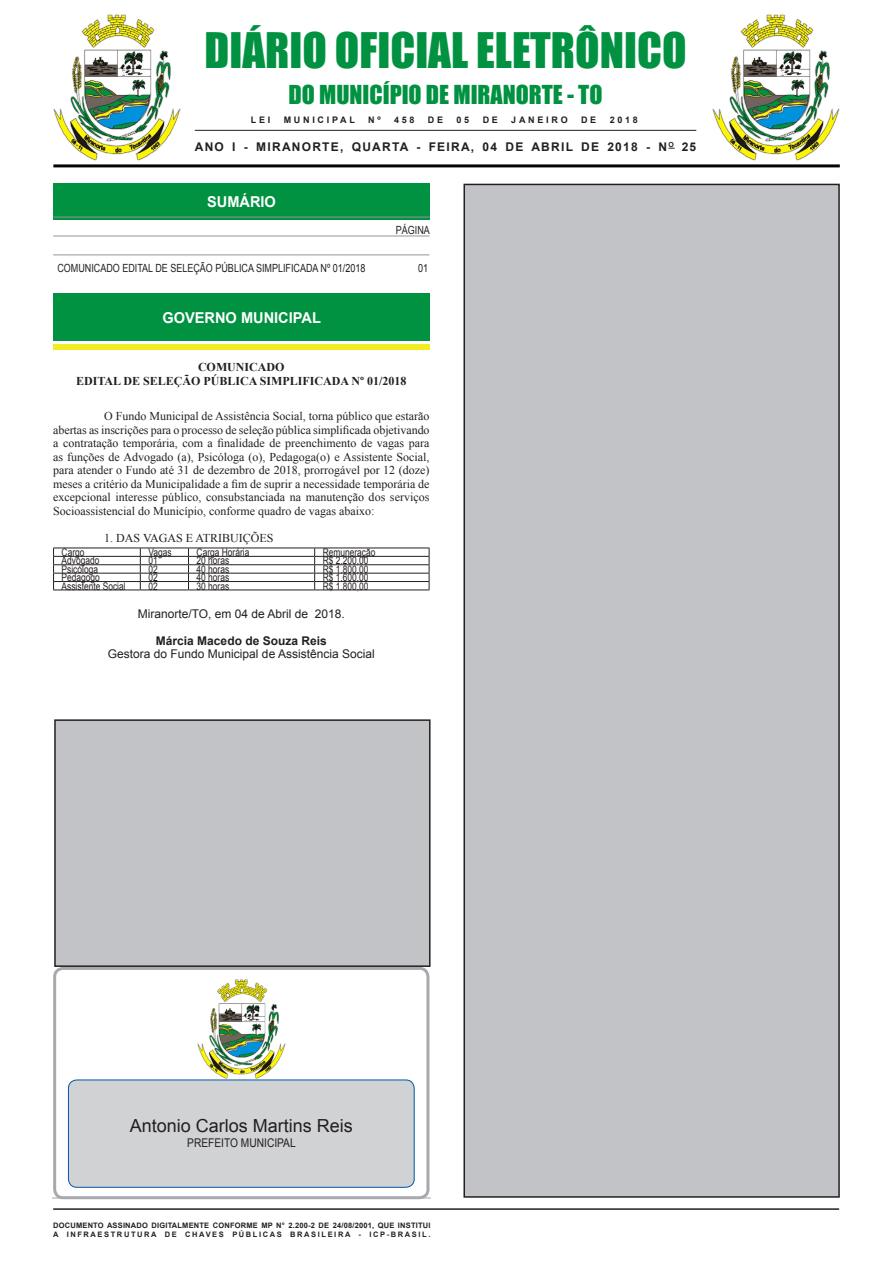
<style>
.page{position:relative;width:893px;height:1263px;background:#fff}
.page>*{position:absolute;margin:0;border:0;box-sizing:border-box;transform-origin:0 0}
.t1{font:45px "Impact";color:#009241}
.t2{font:24px "Impact";color:#009241}
.t3{font:18px "Arial";color:#231f20}
.t4{font:700 15px "Arial";color:#fff}
.t5{font:12px/13.5px "Times New Roman";color:#231f20;text-align:justify}
.t6{font:12px "Arial";color:#231f20}
.t7{font:700 12px/13.5px "Times New Roman";color:#231f20;text-align:center}
.t8{font:700 12px "Arial";letter-spacing:.105em;color:#231f20}
.t9{font:700 12px "Arial";color:#231f20}
.t10{font:12px "Arial";color:#231f20;scale:.85 1}
.t11{font:11.25px "Arial";color:#231f20;scale:.8 1}
.t12{font:10.5px "Arial";color:#231f20;scale:.8 1}
.t13{font:700 9px "Arial";letter-spacing:.305em;color:#231f20}
.t14{font:700 7.5px/9px "Arial";letter-spacing:.025em;color:#231f20}
</style>
<div class="page">
<hr style="left:53px;top:1208px;width:786px;height:2px;background:#231f20">
<hr style="left:53px;top:164px;width:787px;height:3px;background:#040503">
<hr style="left:195px;top:130px;width:501px;height:1px;background:#231f20">
<hr style="left:52px;top:1198px;width:379px;height:1px;background:#d1d2d4">
<div style="left:53px;top:967px;width:376px;height:232px;border:3px solid #a8a9ad;border-radius:9px"></div>
<div style="left:68px;top:1080px;width:346px;height:107px;background:#d1d2d4;border-radius:9px"></div>
<div style="left:68px;top:1080px;width:346px;height:107px;border:1px solid #0057a8;border-radius:9px"></div>
<img style="left:197px;top:980px;width:88px;height:98px">
<img style="left:712px;top:15px;width:128px;height:146px">
<img style="left:53px;top:15px;width:128px;height:146px">
<div style="left:53px;top:184px;width:377px;height:36px;background:#009241"></div>
<div style="left:53px;top:344px;width:377px;height:6px;background:#f4ec23"></div>
<div style="left:53px;top:293px;width:377px;height:48px;background:#009241"></div>
<div style="left:55px;top:720px;width:375px;height:246px;background:#c2c3c6"></div>
<div style="left:54px;top:719px;width:377px;height:248px;border:2px solid #231f20"></div>
<div style="left:464px;top:184px;width:375px;height:1013px;background:#c2c3c6"></div>
<div style="left:463px;top:184px;width:377px;height:1014px;border:2px solid #231f20"></div>
<hr style="left:53px;top:217px;width:376px;height:1px;background:#939598">
<hr style="left:53px;top:236px;width:376px;height:1px;background:#939598">
<hr style="left:53px;top:255px;width:376px;height:1px;background:#939598">
<hr style="left:53px;top:548px;width:87px;height:1px;background:#231f20">
<hr style="left:140px;top:548px;width:49px;height:1px;background:#231f20">
<hr style="left:189px;top:548px;width:126px;height:1px;background:#231f20">
<hr style="left:315px;top:548px;width:114px;height:1px;background:#231f20">
<hr style="left:53px;top:556px;width:87px;height:1px;background:#231f20">
<hr style="left:140px;top:556px;width:49px;height:1px;background:#231f20">
<hr style="left:189px;top:556px;width:126px;height:1px;background:#231f20">
<hr style="left:315px;top:556px;width:114px;height:1px;background:#231f20">
<hr style="left:53px;top:564px;width:87px;height:1px;background:#231f20">
<hr style="left:140px;top:564px;width:49px;height:1px;background:#231f20">
<hr style="left:189px;top:564px;width:126px;height:1px;background:#231f20">
<hr style="left:315px;top:564px;width:114px;height:1px;background:#231f20">
<hr style="left:53px;top:573px;width:87px;height:1px;background:#231f20">
<hr style="left:140px;top:573px;width:49px;height:1px;background:#231f20">
<hr style="left:189px;top:573px;width:126px;height:1px;background:#231f20">
<hr style="left:315px;top:573px;width:114px;height:1px;background:#231f20">
<hr style="left:53px;top:581px;width:87px;height:1px;background:#231f20">
<svg style="left:53px;top:548px;width:1px;height:41px"></svg>
<hr style="left:140px;top:581px;width:49px;height:1px;background:#231f20">
<svg style="left:140px;top:548px;width:1px;height:41px"></svg>
<hr style="left:189px;top:581px;width:126px;height:1px;background:#231f20">
<svg style="left:188px;top:548px;width:1px;height:41px"></svg>
<hr style="left:315px;top:581px;width:114px;height:1px;background:#231f20">
<svg style="left:314px;top:548px;width:1px;height:41px"></svg>
<svg style="left:429px;top:548px;width:1px;height:41px"></svg>
<hr style="left:53px;top:589px;width:87px;height:1px;background:#231f20">
<hr style="left:140px;top:589px;width:49px;height:1px;background:#231f20">
<hr style="left:189px;top:589px;width:126px;height:1px;background:#231f20">
<hr style="left:315px;top:589px;width:114px;height:1px;background:#231f20">
<h1 class="t1" style="left:205px;top:16px;width:483px">DIÁRIO OFICIAL ELETRÔNICO</h1>
<h2 class="t2" style="left:289px;top:76px;width:315px">DO MUNICÍPIO DE MIRANORTE - TO</h2>
<p class="t13" style="left:251px;top:114px;width:21px">LEI</p>
<p class="t13" style="left:284px;top:114px;width:73px">MUNICIPAL</p>
<p class="t13" style="left:368px;top:114px;width:14px">N º</p>
<p class="t13" style="left:394px;top:114px;width:22px">458</p>
<p class="t13" style="left:428px;top:114px;width:17px">D E</p>
<p class="t13" style="left:457px;top:114px;width:14px">0 5</p>
<p class="t13" style="left:483px;top:114px;width:17px">D E</p>
<p class="t13" style="left:511px;top:114px;width:58px">JANEIRO</p>
<p class="t13" style="left:581px;top:114px;width:17px">D E</p>
<p class="t13" style="left:610px;top:114px;width:30px">2018</p>
<p class="t8" style="left:195px;top:139px;width:503px">ANO I - MIRANORTE, QUARTA - FEIRA, 04 DE ABRIL DE 2018 - N<sup>O</sup> 25</p>
<p class="t4" style="left:207px;top:192px;width:70px">SUMÁRIO</p>
<p class="t11" style="left:396px;top:223px;width:44px">PÁGINA</p>
<p class="t11" style="left:57px;top:261px;width:386px">COMUNICADO EDITAL DE SELEÇÃO PÚBLICA SIMPLIFICADA Nº 01/2018</p>
<p class="t11" style="left:418px;top:261px;width:14px">01</p>
<p class="t4" style="left:162px;top:307px;width:160px">GOVERNO MUNICIPAL</p>
<p class="t7" style="left:76px;top:360px;width:332px">COMUNICADO<br>EDITAL DE SELEÇÃO PÚBLICA SIMPLIFICADA Nº 01/2018</p>
<p class="t5" style="left:53px;top:409px;width:378px;text-indent:51px">O Fundo Municipal de Assistência Social, torna público que estarão abertas as inscrições para o processo de seleção pública simplificada objetivando a contratação temporária, com a finalidade de preenchimento de vagas para as funções de Advogado (a), Psicóloga (o), Pedagoga(o) e Assistente Social, para atender o Fundo até 31 de dezembro de 2018, prorrogável por 12 (doze) meses a critério da Municipalidade a fim de suprir a necessidade temporária de excepcional interesse público, consubstanciada na manutenção dos serviços Socioassistencial do Município, conforme quadro de vagas abaixo:</p>
<p class="t5" style="left:104px;top:531px;width:171px">1. DAS VAGAS E ATRIBUIÇÕES</p>
<p class="t12" style="left:62px;top:545px;width:30px">Cargo</p>
<p class="t12" style="left:148px;top:545px;width:30px">Vagas</p>
<p class="t12" style="left:197px;top:545px;width:67px">Carga Horária</p>
<p class="t12" style="left:323px;top:545px;width:67px">Remuneração</p>
<p class="t12" style="left:62px;top:554px;width:49px">Advogado</p>
<p class="t12" style="left:148px;top:554px;width:13px">01</p>
<p class="t12" style="left:197px;top:554px;width:42px">20 horas</p>
<p class="t12" style="left:323px;top:554px;width:59px">R$ 2.200,00</p>
<p class="t12" style="left:62px;top:562px;width:47px">Psicóloga</p>
<p class="t12" style="left:148px;top:562px;width:13px">02</p>
<p class="t12" style="left:197px;top:562px;width:42px">40 horas</p>
<p class="t12" style="left:323px;top:562px;width:59px">R$ 1.800,00</p>
<p class="t12" style="left:62px;top:571px;width:49px">Pedagogo</p>
<p class="t12" style="left:148px;top:571px;width:13px">02</p>
<p class="t12" style="left:197px;top:571px;width:42px">40 horas</p>
<p class="t12" style="left:323px;top:571px;width:59px">R$ 1.600,00</p>
<p class="t12" style="left:62px;top:579px;width:81px">Assistente Social</p>
<p class="t12" style="left:148px;top:579px;width:13px">02</p>
<p class="t12" style="left:197px;top:579px;width:42px">30 horas</p>
<p class="t12" style="left:323px;top:579px;width:59px">R$ 1.800,00</p>
<p class="t6" style="left:138px;top:605px;width:209px">Miranorte/TO, em 04 de Abril de 2018.</p>
<p class="t9" style="left:156px;top:632px;width:172px">Márcia Macedo de Souza Reis</p>
<p class="t6" style="left:108px;top:646px;width:268px">Gestora do Fundo Municipal de Assistência Social</p>
<h3 class="t3" style="left:130px;top:1114px;width:225px">Antonio Carlos Martins Reis</h3>
<p class="t10" style="left:187px;top:1135px;width:129px">PREFEITO MUNICIPAL</p>
<p class="t14" style="left:53px;top:1221px;width:379px">DOCUMENTO ASSINADO DIGITALMENTE CONFORME MP N° 2.200-2 DE 24/08/2001, QUE INSTITUI<br>A INFRAESTRUTURA DE CHAVES PÚBLICAS BRASILEIRA - ICP-BRASIL.</p>
</div>
